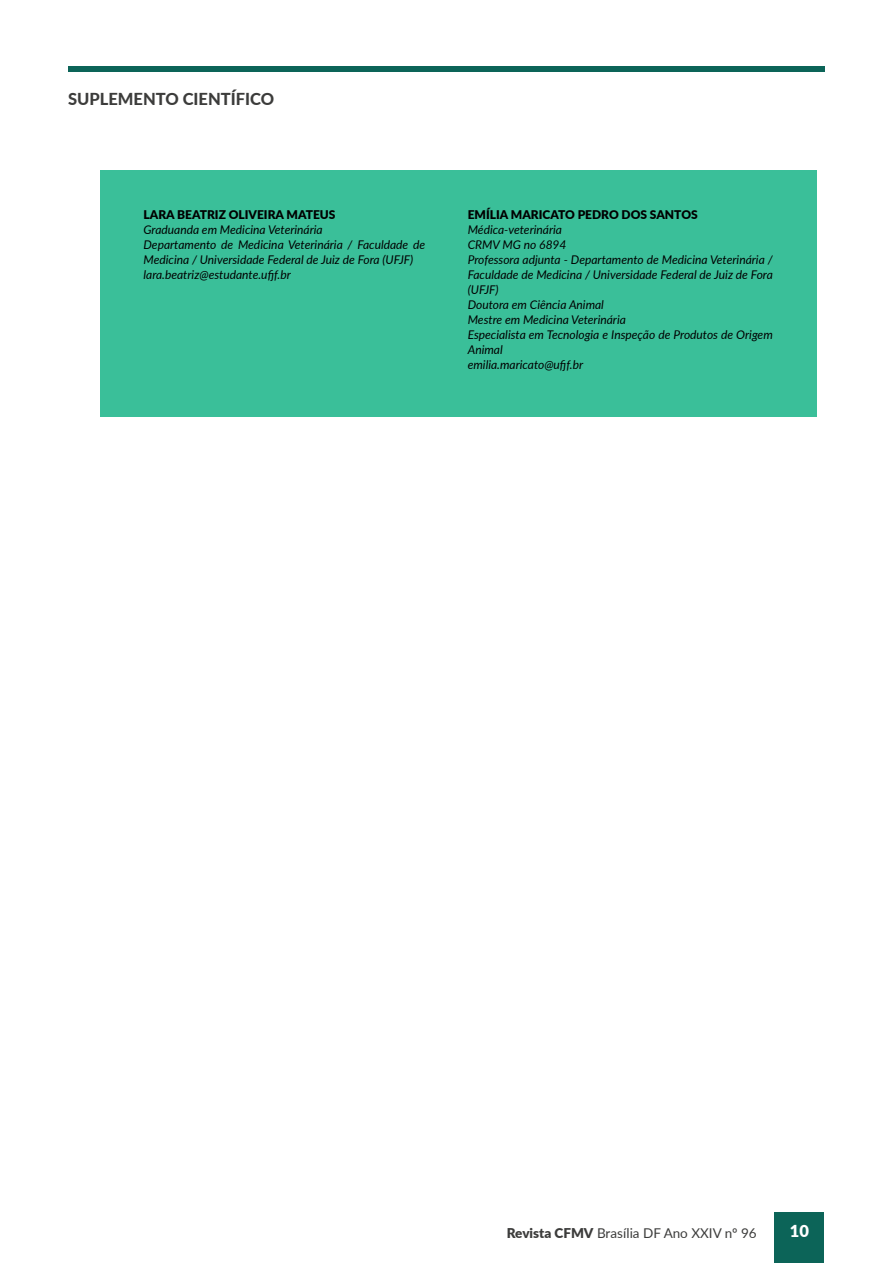
<style>
.page{position:relative;width:893px;height:1263px;background:#fff}
.page>*{position:absolute;margin:0;border:0;box-sizing:border-box;transform-origin:0 0}
.t1{font:800 16.5px "Lato";color:#3c3c3b}
.t2{font:900 16.5px "Lato";color:#fff}
.t3{font:13.5px "Lato";color:#3c3c3b}
.t4{font:italic 12px/15px "Lato";color:#000}
.t5{font:900 12px "Lato";color:#000}
.s1{font-weight:900}
</style>
<div class="page">
<div style="left:68px;top:66px;width:757px;height:5px;background:#0c6458"></div>
<div style="left:775px;top:1213px;width:49px;height:50px;background:#0c6458"></div>
<div style="left:100px;top:170px;width:716px;height:247px;background:#3abf99"></div>
<h1 class="t1" style="left:68px;top:86px;width:208px">SUPLEMENTO CIENTÍFICO</h1>
<p class="t5" style="left:144px;top:206px;width:193px">LARA BEATRIZ OLIVEIRA MATEUS</p>
<p class="t4" style="left:144px;top:222px;width:283px">Graduanda em Medicina Veterinária<br>Departamento de Medicina Veterinária / Faculdade de Medicina / Universidade Federal de Juiz de Fora (UFJF) lara.beatriz@estudante.ufjf.br</p>
<p class="t5" style="left:468px;top:206px;width:231px">EMÍLIA MARICATO PEDRO DOS SANTOS</p>
<p class="t4" style="left:468px;top:222px;width:307px">Médica-veterinária<br>CRMV MG no 6894<br>Professora adjunta - Departamento de Medicina Veterinária /<br>Faculdade de Medicina / Universidade Federal de Juiz de Fora (UFJF)<br>Doutora em Ciência Animal<br>Mestre em Medicina Veterinária<br>Especialista em Tecnologia e Inspeção de Produtos de Origem<br>Animal<br>emilia.maricato@ufjf.br</p>
<p class="t3" style="left:507px;top:1223px;width:251px"><span class="s1">Revista CFMV</span> Brasília DF Ano XXIV nº 96</p>
<h1 class="t2" style="left:790px;top:1218px;width:21px">10</h1>
</div>
